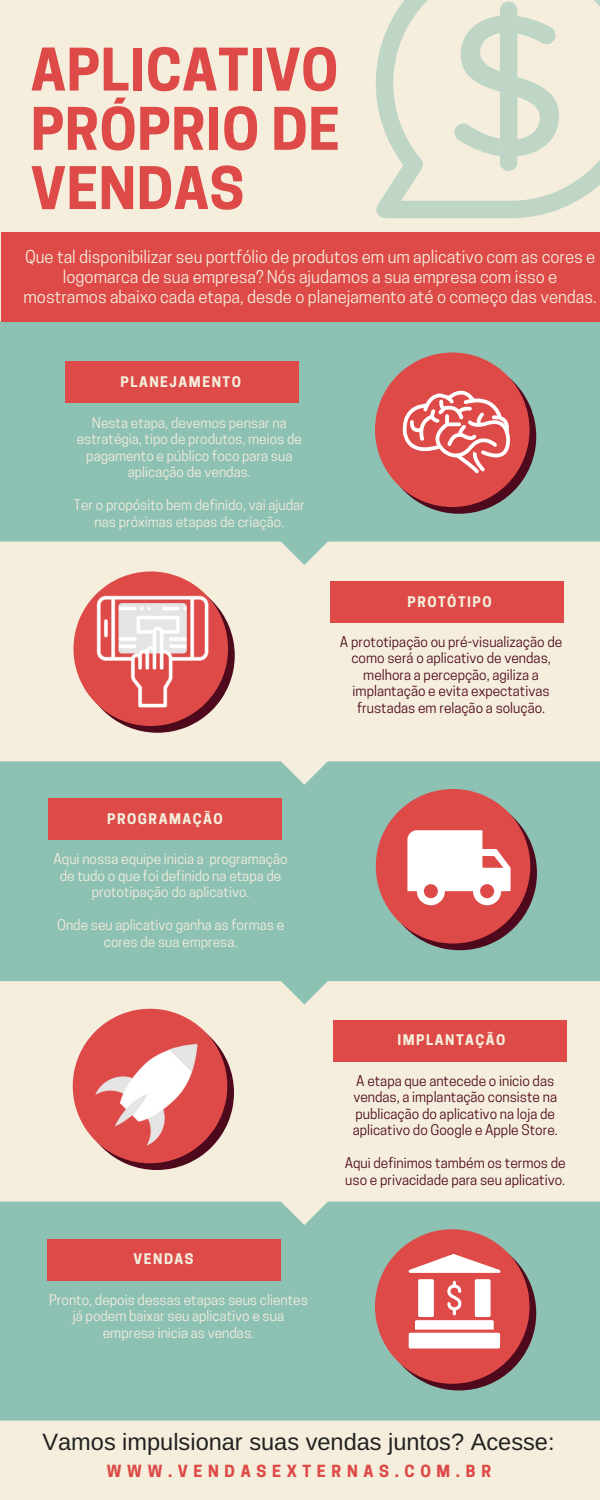
<style>
.page{position:relative;width:600px;height:1500px;background:#f5eedc}
.page>*{position:absolute;margin:0;border:0;box-sizing:border-box;transform-origin:0 0}
.t1{font:700 55px/59.2px "Cooper Hewitt";letter-spacing:.01em;color:#dd4a48;text-align:justify}
.t2{font:23.6px "Arimo";color:#222}
.t3{font:16.7px/20.2px "Cooper Hewitt";color:#f5eedc;text-align:center}
.t4{font:700 15.7px "Cooper Hewitt";letter-spacing:.36em;color:#dd4a48}
.t5{font:13.8px/16.5px "Cooper Hewitt";color:#f5eedc;text-align:center}
.t6{font:13.8px/16.5px "Cooper Hewitt";color:#4f091d}
.t7{font:700 13.8px "Cooper Hewitt";letter-spacing:.11em;color:#f5eedc}
</style>
<div class="page">
<svg style="left:376px;top:0;width:224px;height:218px"></svg>
<svg style="left:454px;top:2px;width:105px;height:169px"></svg>
<div style="left:0;top:1198px;width:600px;height:222px;background:#8dc1b4"></div>
<svg style="left:0;top:1008px;width:600px;height:194px"></svg>
<svg style="left:280px;top:1200px;width:49px;height:25px"></svg>
<div style="left:0;top:764px;width:600px;height:217px;background:#8dc1b4"></div>
<svg style="left:280px;top:980px;width:49px;height:25px"></svg>
<hr style="left:0;top:761px;width:600px;height:3px;background:#8dc1b4">
<svg style="left:280px;top:761px;width:49px;height:24px"></svg>
<div style="left:0;top:324px;width:600px;height:218px;background:#8dc1b4"></div>
<svg style="left:280px;top:540px;width:49px;height:25px"></svg>
<hr style="left:0;top:321px;width:600px;height:3px;background:#8dc1b4">
<svg style="left:375px;top:1229px;width:161px;height:161px"></svg>
<div style="left:409px;top:1333px;width:91px;height:15px;background:#fff;border-radius:2px"></div>
<div style="left:65px;top:362px;width:233px;height:41px;background:#dd4a48"></div>
<div style="left:1px;top:232px;width:599px;height:90px;background:#dd4a48"></div>
<svg style="left:376px;top:789px;width:161px;height:161px;background:#ca8885"></svg>
<svg style="left:73px;top:1009px;width:161px;height:161px"></svg>
<svg style="left:74px;top:572px;width:161px;height:161px"></svg>
<div style="left:331px;top:581px;width:233px;height:41px;background:#dd4a48"></div>
<div style="left:49px;top:799px;width:233px;height:41px;background:#dd4a48"></div>
<div style="left:334px;top:1020px;width:233px;height:41px;background:#dd4a48"></div>
<div style="left:47px;top:1239px;width:233px;height:41px;background:#dd4a48"></div>
<svg style="left:375px;top:352px;width:161px;height:162px;background:#c5706d"></svg>
<img style="left:95px;top:595px;width:114px;height:114px">
<img style="left:77px;top:1013px;width:151px;height:151px">
<h1 class="t1" style="left:31px;top:47px;width:311px">APLICATIVO PRÓPRIO DE VENDAS</h1>
<p class="t3" style="left:23px;top:248px;width:575px">Que tal disponibilizar seu portfólio de produtos em um aplicativo com as cores e logomarca de sua empresa? Nós ajudamos a sua empresa com isso e mostramos abaixo cada etapa, desde o planejamento até o começo das vendas.</p>
<p class="t7" style="left:121px;top:377px;width:122px">PLANEJAMENTO</p>
<p class="t5" style="left:77px;top:416px;width:227px">Nesta etapa, devemos pensar na estratégia, tipo de produtos, meios de pagamento e público foco para sua aplicação de vendas.</p>
<p class="t5" style="left:74px;top:499px;width:232px">Ter o propósito bem definido, vai ajudar nas próximas etapas de criação.</p>
<p class="t7" style="left:407px;top:596px;width:86px">PROTÓTIPO</p>
<p class="t6" style="left:340px;top:635px;width:224px;text-align:center">A prototipação ou pré-visualização de como será o aplicativo de vendas, melhora a percepção, agiliza a implantação e evita expectativas frustadas em relação a solução.</p>
<p class="t7" style="left:107px;top:814px;width:117px">PROGRAMAÇÃO</p>
<p class="t5" style="left:54px;top:853px;width:236px">Aqui nossa equipe inicia a programação de tudo o que foi definido na etapa de prototipação do aplicativo.</p>
<p class="t5" style="left:57px;top:919px;width:229px">Onde seu aplicativo ganha as formas e cores de sua empresa.</p>
<p class="t7" style="left:133px;top:1254px;width:62px">VENDAS</p>
<p class="t5" style="left:49px;top:1293px;width:260px">Pronto, depois dessas etapas seus clientes já podem baixar seu aplicativo e sua empresa inicia as vendas.</p>
<p class="t7" style="left:397px;top:1035px;width:110px">IMPLANTAÇÃO</p>
<p class="t6" style="left:353px;top:1074px;width:207px">A etapa que antecede o inicio das vendas, a implantação consiste na publicação do aplicativo na loja de aplicativo do Google e Apple Store.</p>
<p class="t6" style="left:345px;top:1157px;width:223px">Aqui definimos também os termos de uso e privacidade para seu aplicativo.</p>
<h2 class="t2" style="left:42px;top:1428px;width:514px">Vamos impulsionar suas vendas juntos? Acesse:</h2>
<p class="t4" style="left:107px;top:1465px;width:386px">WWW.VENDASEXTERNAS.COM.BR</p>
</div>
